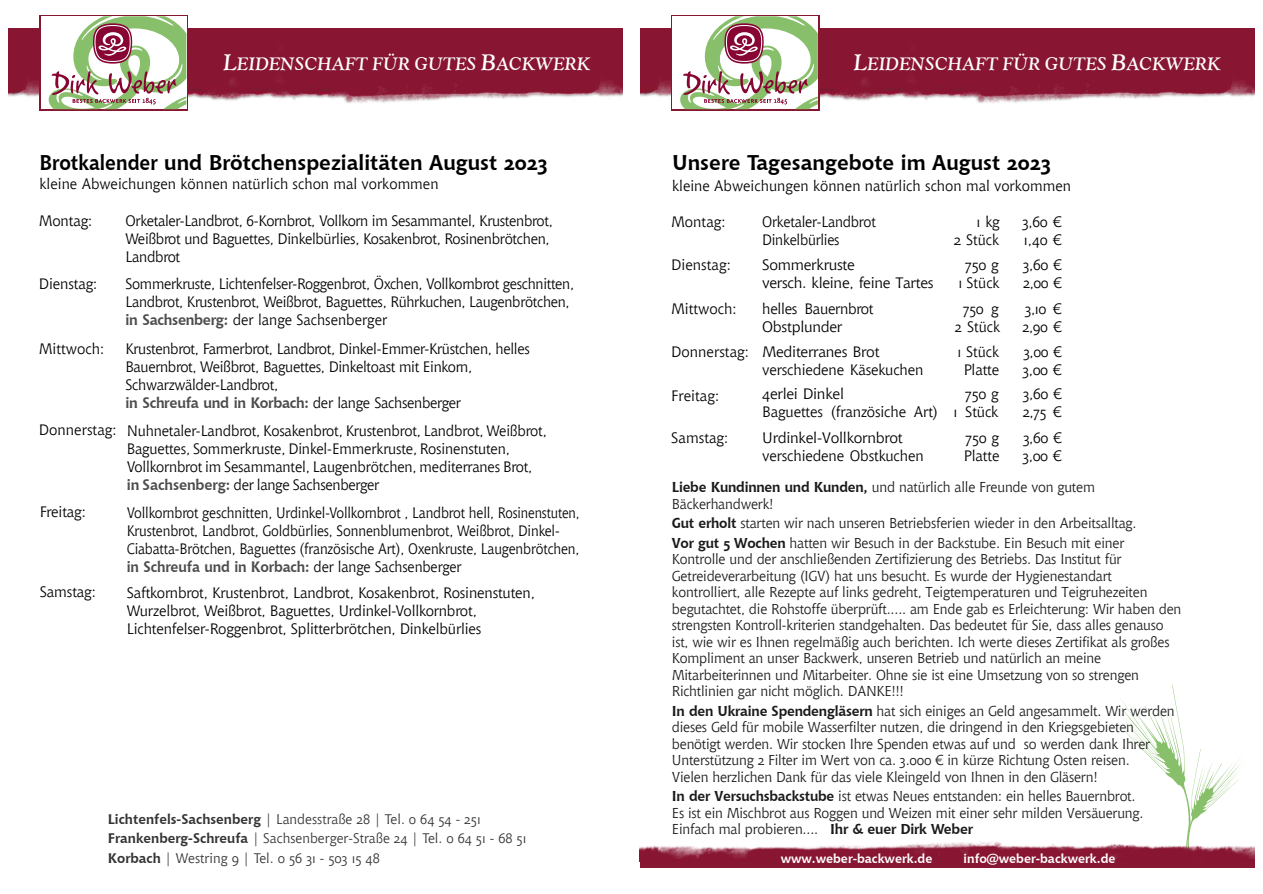
<style>
.page{position:relative;width:1263px;height:894px;background:#fff}
.page>*{position:absolute;margin:0;border:0;box-sizing:border-box;transform-origin:0 0}
.t1{font:700 21.15px "Chianti OSFBT";color:#000;scale:.92 1}
.t2{font:700 21.15px "Chianti OSFBT";color:#000}
.t3{font:italic 700 18px "Goudy Old Style BT";letter-spacing:.025em;color:#fff}
.t4{font:15px/18px "Chianti OSFBT";letter-spacing:-.01em;color:#000}
.t5{font:15px/18px "Chianti OSFBT";letter-spacing:-.01em;color:#000;scale:.93 1}
.t6{font:15px "Chianti OSFBT";letter-spacing:-.01em;color:#000;scale:1.04 1}
.t7{font:15px "Chianti OSFBT";letter-spacing:-.01em;color:#000;scale:.96 1}
.t8{font:14.85px "Chianti OSFBT";color:#000}
.t9{font:14.25px/16.5px "Chianti OSFBT";letter-spacing:-.015em;color:#1a1a1a}
.t10{font:13.8px/19.8px "Chianti OSFBT";color:#333}
.t11{font:700 12.75px "Chianti OSFBT";color:#fff}
.s1{font-size:22.5px}
.s2{font-weight:700;color:#4d4d4d}
.s3{font-weight:700}
</style>
<div class="page">
<svg style="left:1119px;top:684px;width:122px;height:157px"></svg>
<div style="left:640px;top:859px;width:614px;height:8px;background:#871733"></div>
<img style="left:640px;top:841px;width:614px;height:18px">
<div style="left:1196px;top:858px;width:9px;height:8px;background:#871733"></div>
<img style="left:640px;top:29px;width:614px;height:74px">
<svg style="left:671px;top:15px;width:148px;height:96px"></svg>
<div style="left:673px;top:16px;width:145px;height:93px;background:#fff"></div>
<svg style="left:680px;top:16px;width:138px;height:93px"></svg>
<img style="left:9px;top:29px;width:614px;height:74px">
<svg style="left:40px;top:15px;width:148px;height:96px"></svg>
<div style="left:41px;top:16px;width:145px;height:93px;background:#fff"></div>
<svg style="left:48px;top:16px;width:138px;height:93px"></svg>
<p class="t3" style="left:223px;top:56px;width:368px"><span class="s1">L</span>EIDENSCHAFT FÜR GUTES <span class="s1">B</span>ACKWERK</p>
<p class="t3" style="left:854px;top:56px;width:368px"><span class="s1">L</span>EIDENSCHAFT FÜR GUTES <span class="s1">B</span>ACKWERK</p>
<h1 class="t1" style="left:39px;top:154px;width:554px">Brotkalender und Brötchenspezialitäten August 2023</h1>
<p class="t8" style="left:39px;top:178px;width:401px">kleine Abweichungen können natürlich schon mal vorkommen</p>
<p class="t4" style="left:39px;top:212px;width:55px">Montag:</p>
<p class="t4" style="left:125px;top:213px;width:429px">Orketaler-Landbrot, 6-Kornbrot, Vollkorn im Sesammantel, Krustenbrot,<br>Weißbrot und Baguettes, Dinkelbürlies, Kosakenbrot, Rosinenbrötchen,<br>Landbrot</p>
<p class="t4" style="left:39px;top:276px;width:60px">Dienstag:</p>
<p class="t4" style="left:125px;top:276px;width:450px">Sommerkruste, Lichtenfelser-Roggenbrot, Öxchen, Vollkornbrot geschnitten,<br>Landbrot, Krustenbrot, Weißbrot, Baguettes, Rührkuchen, Laugenbrötchen, <span class="s2">in Sachsenberg:</span> der lange Sachsenberger</p>
<p class="t4" style="left:39px;top:341px;width:67px">Mittwoch:</p>
<p class="t4" style="left:126px;top:341px;width:406px">Krustenbrot, Farmerbrot, Landbrot, Dinkel-Emmer-Krüstchen, helles Bauernbrot, Weißbrot, Baguettes, Dinkeltoast mit Einkorn, Schwarzwälder-Landbrot,<br><span class="s2">in Schreufa und in Korbach:</span> der lange Sachsenberger</p>
<p class="t4" style="left:39px;top:422px;width:79px">Donnerstag:</p>
<p class="t4" style="left:127px;top:423px;width:422px">Nuhnetaler-Landbrot, Kosakenbrot, Krustenbrot, Landbrot, Weißbrot, Baguettes, Sommerkruste, Dinkel-Emmerkruste, Rosinenstuten, Vollkornbrot im Sesammantel, Laugenbrötchen, mediterranes Brot, <span class="s2">in Sachsenberg:</span> der lange Sachsenberger</p>
<p class="t4" style="left:40px;top:504px;width:48px">Freitag:</p>
<p class="t5" style="left:127px;top:504px;width:489px">Vollkornbrot geschnitten, Urdinkel-Vollkornbrot , Landbrot hell, Rosinenstuten, Krustenbrot, Landbrot, Goldbürlies, Sonnenblumenbrot, Weißbrot, Dinkel-Ciabatta-Brötchen, Baguettes (französische Art), Oxenkruste, Laugenbrötchen, <span class="s2">in Schreufa und in Korbach:</span> der lange Sachsenberger</p>
<p class="t4" style="left:40px;top:584px;width:58px">Samstag:</p>
<p class="t4" style="left:127px;top:585px;width:410px">Saftkornbrot, Krustenbrot, Landbrot, Kosakenbrot, Rosinenstuten,<br>Wurzelbrot, Weißbrot, Baguettes, Urdinkel-Vollkornbrot,<br>Lichtenfelser-Roggenbrot, Splitterbrötchen, Dinkelbürlies</p>
<p class="t10" style="left:108px;top:809px;width:420px"><span class="s3">Lichtenfels-Sachsenberg</span> | Landesstraße 28 | Tel. 0 64 54 - 251<br><span class="s3">Frankenberg-Schreufa</span> | Sachsenberger-Straße 24 | Tel. 0 64 51 - 68 51<br><span class="s3">Korbach</span> | Westring 9 | Tel. 0 56 31 - 503 15 48</p>
<h1 class="t2" style="left:672px;top:154px;width:380px">Unsere Tagesangebote im August 2023</h1>
<p class="t8" style="left:672px;top:180px;width:401px">kleine Abweichungen können natürlich schon mal vorkommen</p>
<p class="t4" style="left:671px;top:213px;width:56px">Montag:</p>
<p class="t7" style="left:762px;top:215px;width:120px">Orketaler-Landbrot</p>
<p class="t4" style="left:977px;top:214px;width:25px">1 kg</p>
<p class="t4" style="left:1022px;top:214px;width:41px">3,60 €</p>
<p class="t7" style="left:762px;top:233px;width:82px">Dinkelbürlies</p>
<p class="t6" style="left:954px;top:233px;width:45px">2 Stück</p>
<p class="t4" style="left:1024px;top:232px;width:39px">1,40 €</p>
<p class="t4" style="left:671px;top:257px;width:61px">Dienstag:</p>
<p class="t6" style="left:762px;top:259px;width:91px">Sommerkruste</p>
<p class="t6" style="left:965px;top:259px;width:34px">750 g</p>
<p class="t4" style="left:1023px;top:257px;width:40px">3,60 €</p>
<p class="t6" style="left:762px;top:277px;width:166px">versch. kleine, feine Tartes</p>
<p class="t4" style="left:958px;top:275px;width:43px">1 Stück</p>
<p class="t4" style="left:1023px;top:275px;width:40px">2,00 €</p>
<p class="t4" style="left:671px;top:301px;width:67px">Mittwoch:</p>
<p class="t4" style="left:762px;top:301px;width:113px">helles Bauernbrot</p>
<p class="t4" style="left:963px;top:301px;width:37px">750 g</p>
<p class="t4" style="left:1025px;top:301px;width:38px">3,10 €</p>
<p class="t6" style="left:762px;top:320px;width:78px">Obstplunder</p>
<p class="t4" style="left:955px;top:319px;width:47px">2 Stück</p>
<p class="t4" style="left:1022px;top:319px;width:41px">2,90 €</p>
<p class="t4" style="left:671px;top:344px;width:79px">Donnerstag:</p>
<p class="t6" style="left:762px;top:346px;width:114px">Mediterranes Brot</p>
<p class="t4" style="left:958px;top:344px;width:43px">1 Stück</p>
<p class="t4" style="left:1024px;top:344px;width:40px">3,00 €</p>
<p class="t4" style="left:762px;top:362px;width:163px">verschiedene Käsekuchen</p>
<p class="t4" style="left:964px;top:362px;width:37px">Platte</p>
<p class="t4" style="left:1023px;top:362px;width:40px">3,00 €</p>
<p class="t4" style="left:671px;top:388px;width:50px">Freitag:</p>
<p class="t6" style="left:762px;top:388px;width:80px">4erlei Dinkel</p>
<p class="t6" style="left:965px;top:388px;width:34px">750 g</p>
<p class="t4" style="left:1023px;top:386px;width:40px">3,60 €</p>
<p class="t4" style="left:762px;top:404px;width:238px">Baguettes (französiche Art) 1 Stück</p>
<p class="t4" style="left:1023px;top:404px;width:41px">2,75 €</p>
<p class="t4" style="left:671px;top:430px;width:59px">Samstag:</p>
<p class="t6" style="left:762px;top:432px;width:137px">Urdinkel-Vollkornbrot</p>
<p class="t6" style="left:965px;top:432px;width:34px">750 g</p>
<p class="t4" style="left:1023px;top:430px;width:40px">3,60 €</p>
<p class="t4" style="left:762px;top:448px;width:163px">verschiedene Obstkuchen</p>
<p class="t4" style="left:964px;top:448px;width:37px">Platte</p>
<p class="t4" style="left:1023px;top:448px;width:40px">3,00 €</p>
<p class="t9" style="left:672px;top:480px;width:425px"><span class="s3">Liebe Kundinnen und Kunden,</span> und natürlich alle Freunde von gutem<br>Bäckerhandwerk!</p>
<p class="t9" style="left:672px;top:514px;width:466px;line-height:19.5px"><span class="s3">Gut erholt</span> starten wir nach unseren Betriebsferien wieder in den Arbeitsalltag.<br><span class="s3">Vor gut 5 Wochen</span> hatten wir Besuch in der Backstube. Ein Besuch mit einer</p>
<p class="t9" style="left:672px;top:552px;width:511px">Kontrolle und der anschließenden Zertifizierung des Betriebs. Das Institut für Getreideverarbeitung (IGV) hat uns besucht. Es wurde der Hygienestandart kontrolliert, alle Rezepte auf links gedreht, Teigtemperaturen und Teigruhezeiten begutachtet, die Rohstoffe überprüft..... am Ende gab es Erleichterung: Wir haben den strengsten Kontroll-kriterien standgehalten. Das bedeutet für Sie, dass alles genauso ist, wie wir es Ihnen regelmäßig auch berichten. Ich werte dieses Zertifikat als großes Kompliment an unser Backwerk, unseren Betrieb und natürlich an meine Mitarbeiterinnen und Mitarbeiter. Ohne sie ist eine Umsetzung von so strengen Richtlinien gar nicht möglich. DANKE!!!</p>
<p class="t9" style="left:672px;top:703px;width:504px"><span class="s3">In den Ukraine Spendengläsern</span> hat sich einiges an Geld angesammelt. Wir werden dieses Geld für mobile Wasserfilter nutzen, die dringend in den Kriegsgebieten benötigt werden. Wir stocken Ihre Spenden etwas auf und so werden dank Ihrer Unterstützung 2 Filter im Wert von ca. 3.000 € in kürze Richtung Osten reisen.<br>Vielen herzlichen Dank für das viele Kleingeld von Ihnen in den Gläsern!</p>
<p class="t9" style="left:672px;top:789px;width:473px"><span class="s3">In der Versuchsbackstube</span> ist etwas Neues entstanden: ein helles Bauernbrot.<br>Es ist ein Mischbrot aus Roggen und Weizen mit einer sehr milden Versäuerung.<br>Einfach mal probieren.... <span class="s3">Ihr &amp; euer Dirk Weber</span></p>
<p class="t11" style="left:781px;top:852px;width:153px">www.weber-backwerk.de</p>
<p class="t11" style="left:964px;top:852px;width:153px">info@weber-backwerk.de</p>
</div>
